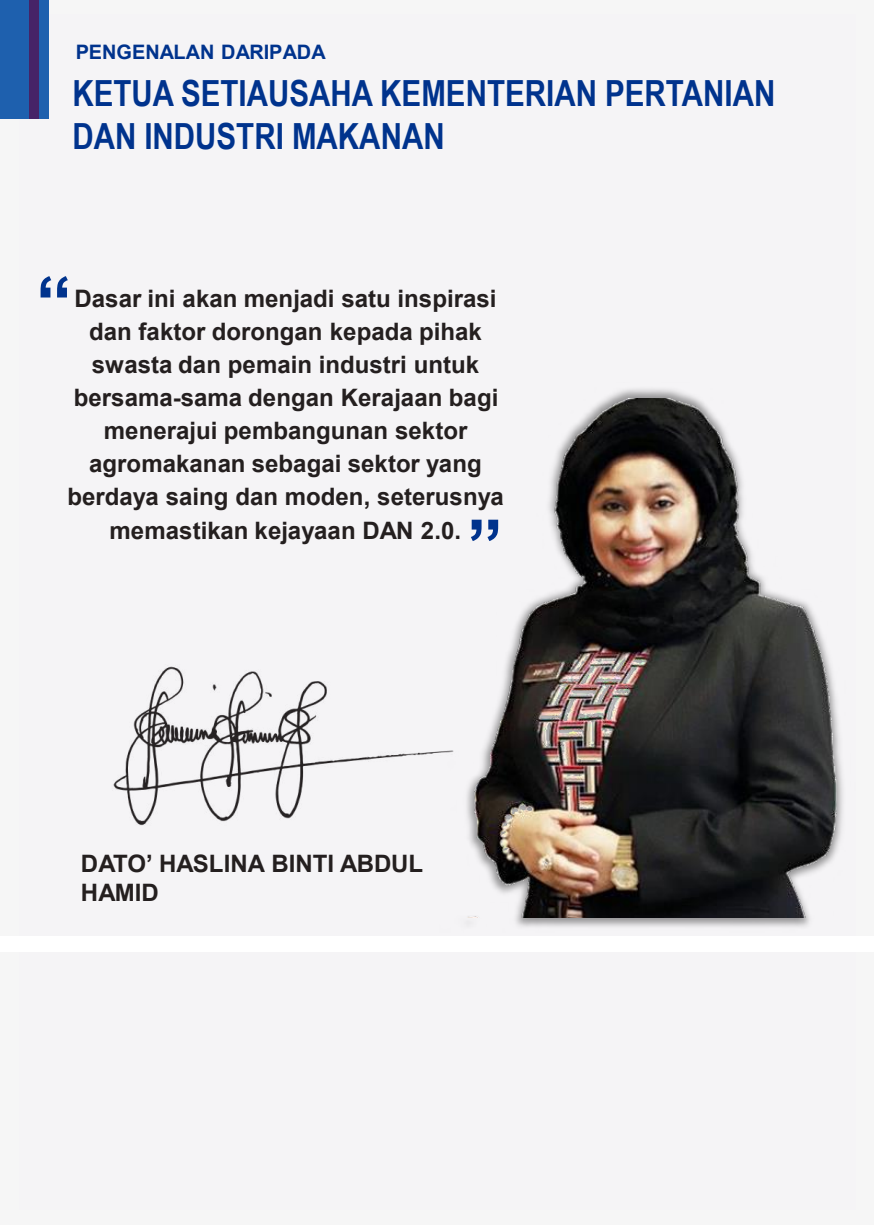
<style>
.page{position:relative;width:874px;height:1225px;background:#fff}
.page>*{position:absolute;margin:0;border:0;box-sizing:border-box;transform-origin:0 0}
.t1{font:700 72px "Arial";color:#00338d}
.t2{font:700 36px/43.2px "Arial Narrow";color:#00338d}
.t3{font:700 24px/33.2px "Arial";color:#241f1f;text-align:center}
.t4{font:700 20px "Arial";color:#00338d}
</style>
<div class="page">
<div style="left:0;top:1px;width:873px;height:1224px;background:#f6f6f6"></div>
<img style="left:113px;top:666px;width:326px;height:160px">
<img style="left:439px;top:388px;width:371px;height:539px">
<img style="left:454px;top:398px;width:389px;height:519px">
<div style="left:0;top:0;width:29px;height:119px;background:#1e60ae"></div>
<div style="left:39px;top:0;width:10px;height:119px;background:#1e60ae"></div>
<div style="left:29px;top:0;width:10px;height:119px;background:#462367"></div>
<div style="left:0;top:935px;width:873px;height:16px;background:#fff"></div>
<p class="t4" style="left:76px;top:38px;width:252px">PENGENALAN DARIPADA</p>
<h2 class="t2" style="left:72px;top:70px;width:704px">KETUA SETIAUSAHA KEMENTERIAN PERTANIAN<br>DAN INDUSTRI MAKANAN</h2>
<h1 class="t1" style="left:36px;top:252px;width:38px">“</h1>
<p class="t3" style="left:67px;top:282px;width:437px">Dasar ini akan menjadi satu inspirasi dan faktor dorongan kepada pihak swasta dan pemain industri untuk bersama-sama dengan Kerajaan bagi menerajui pembangunan sektor agromakanan sebagai sektor yang berdaya saing dan moden, seterusnya memastikan kejayaan DAN 2.0.</p>
<h1 class="t1" style="left:467px;top:495px;width:37px">”</h1>
<p class="t3" style="left:81px;top:850px;width:343px;line-height:28.8px;text-align:left">DATO’ HASLINA BINTI ABDUL<br>HAMID</p>
</div>
